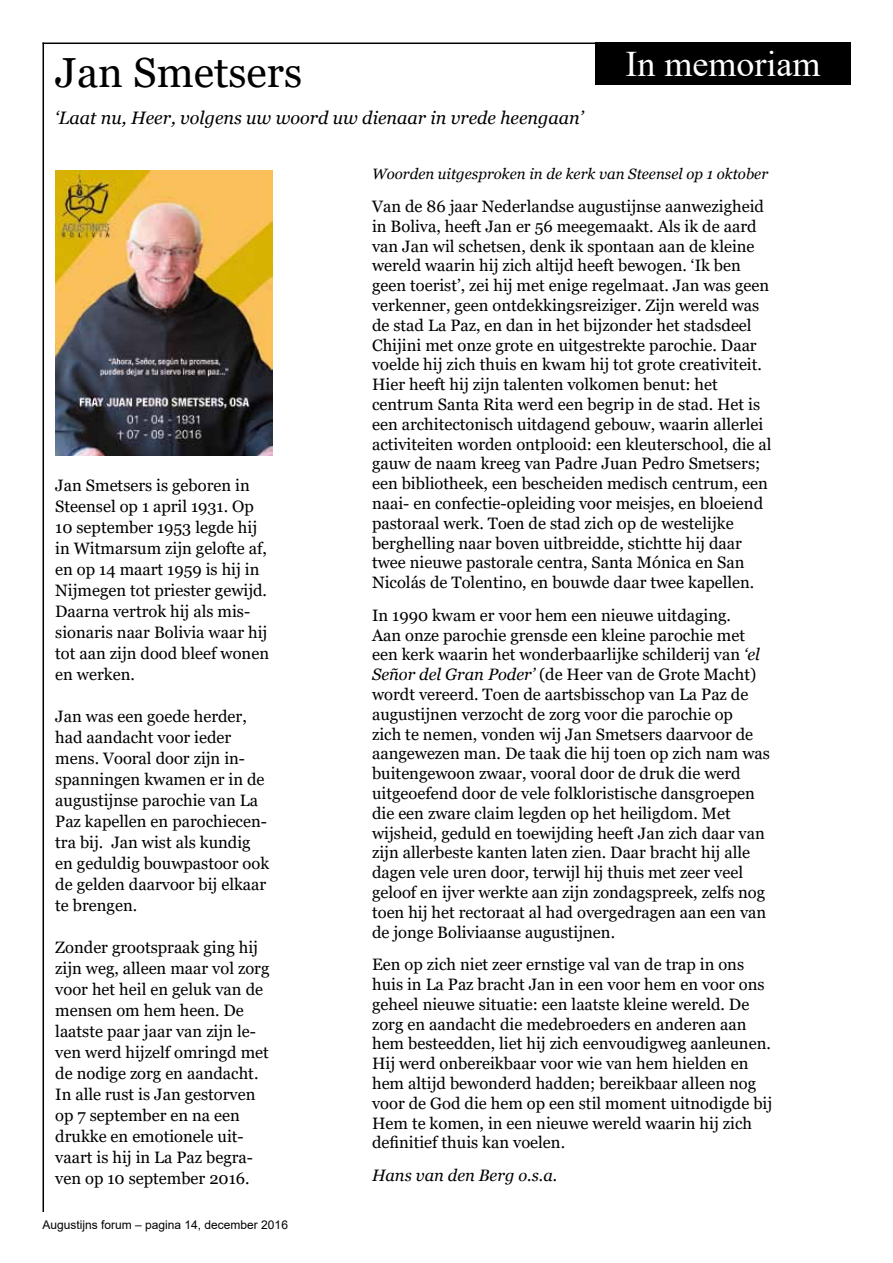
<style>
.page{position:relative;width:893px;height:1263px;background:#fff}
.page>*{position:absolute;margin:0;border:0;box-sizing:border-box;transform-origin:0 0}
.t1{font:42px "Georgia";color:#000}
.t2{font:36px "Times New Roman";color:#fff}
.t3{font:italic 18px "Georgia";color:#000}
.t4{font:16.5px/19.8px "Georgia";color:#000}
.t5{font:italic 16.5px "Georgia";color:#000}
.t6{font:italic 15px "Georgia";color:#000}
.t7{font:12px "Arial";color:#000}
.s1{font-style:italic}
</style>
<div class="page">
<hr style="left:43px;top:43px;width:552px;height:1px;background:#000">
<div style="left:595px;top:43px;width:255px;height:42px;background:#000"></div>
<hr style="left:43px;top:43px;width:1px;height:1169px;background:#000">
<img style="left:55px;top:170px;width:217px;height:285px">
<h1 class="t1" style="left:55px;top:47px;width:249px">Jan Smetsers</h1>
<p class="t3" style="left:55px;top:106px;width:529px">‘Laat nu, Heer, volgens uw woord uw dienaar in vrede heengaan’</p>
<h2 class="t2" style="left:625px;top:39px;width:196px">In memoriam</h2>
<p class="t4" style="left:55px;top:475px;width:215px;line-height:21px">Jan Smetsers is geboren in<br>Steensel op 1 april 1931. Op<br>10 september 1953 legde hij in Witmarsum zijn gelofte af, en op 14 maart 1959 is hij in<br>Nijmegen tot priester gewijd.<br>Daarna vertrok hij als mis&shy;sionaris naar Bolivia waar hij tot aan zijn dood bleef wonen en werken.</p>
<p class="t4" style="left:55px;top:706px;width:215px;line-height:21px">Jan was een goede herder, had aandacht voor ieder mens. Vooral door zijn in&shy;spanningen kwamen er in de augustijnse parochie van La<br>Paz kapellen en parochiecen&shy;tra bij. Jan wist als kundig en geduldig bouwpastoor ook de gelden daarvoor bij elkaar te brengen.</p>
<p class="t4" style="left:55px;top:937px;width:216px;line-height:21px">Zonder grootspraak ging hij zijn weg, alleen maar vol zorg voor het heil en geluk van de mensen om hem heen. De laatste paar jaar van zijn le&shy;ven werd hijzelf omringd met de nodige zorg en aandacht.<br>In alle rust is Jan gestorven op 7 september en na een drukke en emotionele uit&shy;vaart is hij in La Paz begra&shy;ven op 10 september 2016.</p>
<p class="t7" style="left:43px;top:1217px;width:247px">Augustijns forum – pagina 14, december 2016</p>
<p class="t6" style="left:372px;top:165px;width:398px">Woorden uitgesproken in de kerk van Steensel op 1 oktober</p>
<p class="t4" style="left:372px;top:197px;width:401px">Van de 86 jaar Nederlandse augustijnse aanwezigheid in Boliva, heeft Jan er 56 meegemaakt. Als ik de aard van Jan wil schetsen, denk ik spontaan aan de kleine wereld waarin hij zich altijd heeft bewogen. ‘Ik ben geen toerist’, zei hij met enige regelmaat. Jan was geen verkenner, geen ontdekkingsreiziger. Zijn wereld was de stad La Paz, en dan in het bijzonder het stadsdeel Chijini met onze grote en uitgestrekte parochie. Daar voelde hij zich thuis en kwam hij tot grote creativiteit.<br>Hier heeft hij zijn talenten volkomen benut: het centrum Santa Rita werd een begrip in de stad. Het is een architectonisch uitdagend gebouw, waarin allerlei activiteiten worden ontplooid: een kleuterschool, die al gauw de naam kreeg van Padre Juan Pedro Smetsers; een bibliotheek, een bescheiden medisch centrum, een naai- en confectie-opleiding voor meisjes, en bloeiend pastoraal werk. Toen de stad zich op de westelijke berghelling naar boven uitbreidde, stichtte hij daar twee nieuwe pastorale centra, Santa Mónica en San Nicolás de Tolentino, en bouwde daar twee kapellen.</p>
<p class="t4" style="left:372px;top:606px;width:399px">In 1990 kwam er voor hem een nieuwe uitdaging.<br>Aan onze parochie grensde een kleine parochie met een kerk waarin het wonderbaarlijke schilderij van <span class="s1">‘el Señor del Gran Poder’</span> (de Heer van de Grote Macht) wordt vereerd. Toen de aartsbisschop van La Paz de augustijnen verzocht de zorg voor die parochie op<br>zich te nemen, vonden wij Jan Smetsers daarvoor de aangewezen man. De taak die hij toen op zich nam was buitengewoon zwaar, vooral door de druk die werd uitgeoefend door de vele folkloristische dansgroepen die een zware claim legden op het heiligdom. Met wijsheid, geduld en toewijding heeft Jan zich daar van zijn allerbeste kanten laten zien. Daar bracht hij alle dagen vele uren door, terwijl hij thuis met zeer veel geloof en ijver werkte aan zijn zondagspreek, zelfs nog toen hij het rectoraat al had overgedragen aan een van de jonge Boliviaanse augustijnen.</p>
<p class="t4" style="left:372px;top:955px;width:402px">Een op zich niet zeer ernstige val van de trap in ons huis in La Paz bracht Jan in een voor hem en voor ons geheel nieuwe situatie: een laatste kleine wereld. De zorg en aandacht die medebroeders en anderen aan hem besteedden, liet hij zich eenvoudigweg aanleunen.<br>Hij werd onbereikbaar voor wie van hem hielden en hem altijd bewonderd hadden; bereikbaar alleen nog voor de God die hem op een stil moment uitnodigde bij Hem te komen, in een nieuwe wereld waarin hij zich definitief thuis kan voelen.</p>
<p class="t5" style="left:372px;top:1165px;width:187px">Hans van den Berg o.s.a.</p>
</div>
